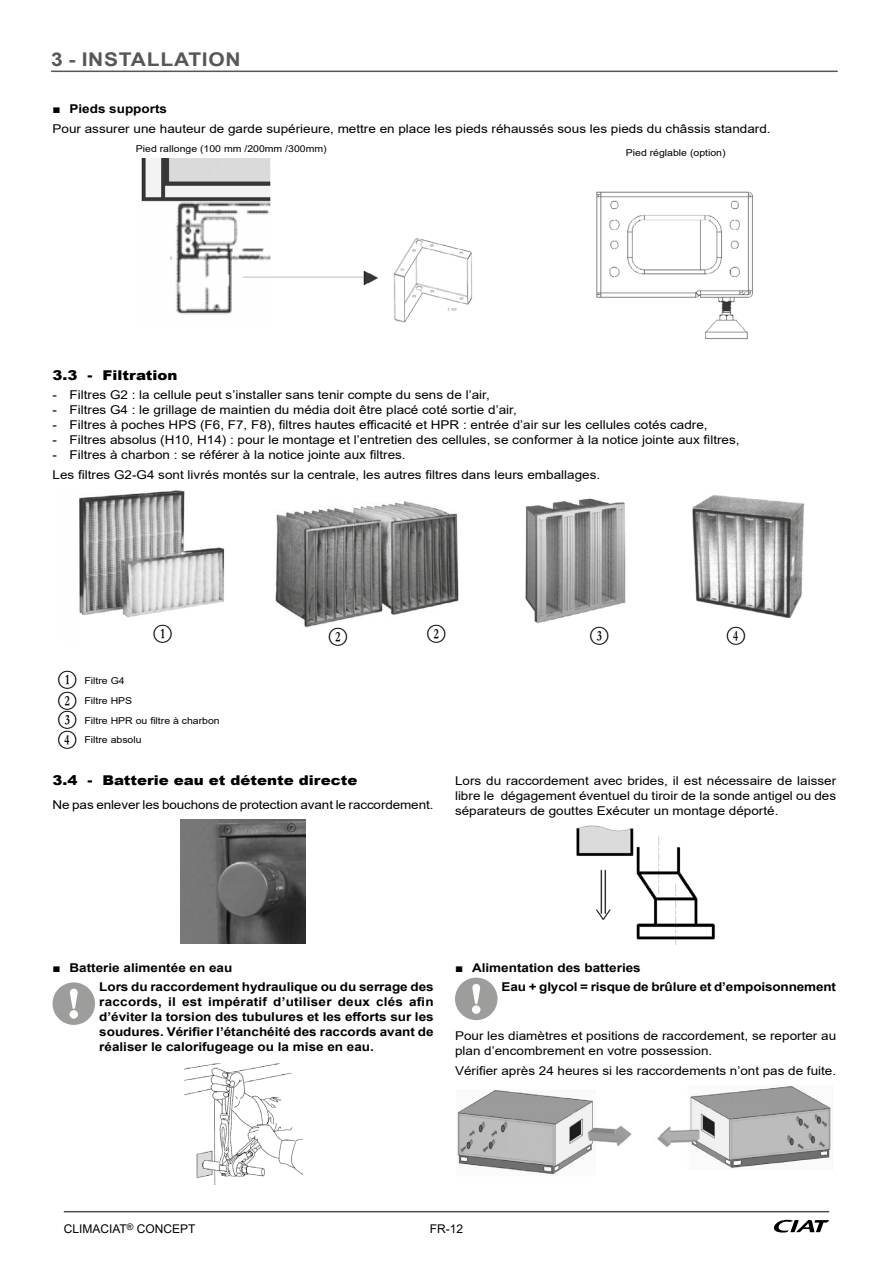
<style>
.page{position:relative;width:893px;height:1263px;background:#fff}
.page>*{position:absolute;margin:0;border:0;box-sizing:border-box;transform-origin:0 0}
.t1{font:700 18.9px "Arial";letter-spacing:.035em;color:#575756;scale:1.11 1}
.t2{font:15px "Numberpile Reversed";color:#000}
.t3{font:900 13.5px "Arial";color:#000;scale:1.11 1}
.t4{font:12.15px/15px "Arial";color:#000;scale:1.11 1}
.t5{font:700 12.15px/15px "Arial";color:#000;scale:1.11 1}
.t6{font:12px "Arial";color:#000}
.t7{font:9.45px/20.5px "Arial";color:#000;scale:1.11 1}
.s1{font-weight:700}
.s2{font-family:"Numberpile Reversed";font-size:15px}
.s3{font-weight:400}
</style>
<div class="page">
<svg style="left:774px;top:1220px;width:55px;height:12px"></svg>
<hr style="left:64px;top:1211px;width:765px;height:1px;background:#000">
<img style="left:141px;top:158px;width:612px;height:182px">
<img style="left:79px;top:490px;width:726px;height:138px">
<div style="left:150px;top:622px;width:26px;height:23px;background:#fff"></div>
<div style="left:325px;top:625px;width:26px;height:23px;background:#fff"></div>
<div style="left:423px;top:623px;width:26px;height:23px;background:#fff"></div>
<div style="left:587px;top:624px;width:25px;height:23px;background:#fff"></div>
<div style="left:723px;top:624px;width:26px;height:23px;background:#fff"></div>
<img style="left:180px;top:819px;width:126px;height:125px">
<div style="left:53px;top:982px;width:42px;height:43px;background:#9d9d9c;border-radius:50%"></div>
<div style="left:70px;top:1010px;width:8px;height:8px;background:#fff;border-radius:50%"></div>
<svg style="left:70px;top:989px;width:8px;height:20px"></svg>
<img style="left:184px;top:1063px;width:118px;height:121px">
<img style="left:576px;top:826px;width:139px;height:118px">
<div style="left:455px;top:977px;width:42px;height:43px;background:#9d9d9c;border-radius:50%"></div>
<div style="left:472px;top:1005px;width:8px;height:9px;background:#fff;border-radius:50%"></div>
<svg style="left:472px;top:984px;width:9px;height:20px"></svg>
<img style="left:457px;top:1086px;width:374px;height:89px">
<hr style="left:51px;top:71px;width:787px;height:1px;background:#575756">
<h1 class="t1" style="left:51px;top:46px;width:172px">3 - INSTALLATION</h1>
<p class="t4" style="left:53px;top:99px;width:648px;line-height:19.2px">■ <span class="s1">Pieds supports<br></span>Pour assurer une hauteur de garde supérieure, mettre en place les pieds réhaussés sous les pieds du châssis standard.</p>
<p class="t7" style="left:136px;top:139px;width:173px">Pied rallonge (100 mm /200mm /300mm)</p>
<p class="t7" style="left:626px;top:142px;width:91px">Pied réglable (option)</p>
<p class="t3" style="left:53px;top:365px;width:114px">3.3 - Filtration</p>
<p class="t4" style="left:53px;top:387px;width:395px">- Filtres G2 : la cellule peut s’installer sans tenir compte du sens de l’air,</p>
<p class="t4" style="left:53px;top:402px;width:420px">- Filtres G4 : le grillage de maintien du média doit être placé coté sortie d’air,</p>
<p class="t4" style="left:53px;top:417px;width:592px">- Filtres à poches HPS (F6, F7, F8), filtres hautes efficacité et HPR : entrée d’air sur les cellules cotés cadre,</p>
<p class="t4" style="left:53px;top:432px;width:620px">- Filtres absolus (H10, H14) : pour le montage et l’entretien des cellules, se conformer à la notice jointe aux filtres,</p>
<p class="t4" style="left:53px;top:445px;width:495px;line-height:19.2px">- Filtres à charbon : se référer à la notice jointe aux filtres.<br>Les filtres G2-G4 sont livrés montés sur la centrale, les autres filtres dans leurs emballages.</p>
<p class="t2" style="left:154px;top:624px;width:19px">B</p>
<p class="t2" style="left:329px;top:627px;width:19px">C</p>
<p class="t2" style="left:428px;top:625px;width:19px">C</p>
<p class="t2" style="left:591px;top:626px;width:19px">D</p>
<p class="t2" style="left:727px;top:626px;width:19px">E</p>
<p class="t7" style="left:59px;top:670px;width:68px"><span class="s2">B</span> Filtre G4<br><span class="s2">C</span> Filtre HPS</p>
<p class="t7" style="left:59px;top:711px;width:147px;line-height:19.5px"><span class="s2">D</span> Filtre HPR ou filtre à charbon<br><span class="s2">E</span> Filtre absolu</p>
<p class="t3" style="left:53px;top:771px;width:276px">3.4 - Batterie eau et détente directe</p>
<p class="t4" style="left:53px;top:797px;width:345px">Ne pas enlever les bouchons de protection avant le raccordement.</p>
<p class="t4" style="left:455px;top:773px;width:345px;text-align:justify">Lors du raccordement avec brides, il est nécessaire de laisser libre le dégagement éventuel du tiroir de la sonde antigel ou des séparateurs de gouttes Exécuter un montage déporté.</p>
<p class="t5" style="left:99px;top:958px;width:303px;line-height:19.2px;text-indent:-47px"><span class="s3">■</span> Batterie alimentée en eau<br>Lors du raccordement hydraulique ou du serrage des</p>
<p class="t5" style="left:99px;top:994px;width:303px;text-align:justify">raccords, il est impératif d’utiliser deux clés afin d’éviter la torsion des tubulures et les efforts sur les soudures. Vérifier l’étanchéité des raccords avant de réaliser le calorifugeage ou la mise en eau.</p>
<p class="t5" style="left:502px;top:958px;width:303px;line-height:19.2px;text-indent:-47px"><span class="s3">■</span> Alimentation des batteries<br>Eau + glycol = risque de brûlure et d’empoisonnement</p>
<p class="t4" style="left:455px;top:1028px;width:345px">Pour les diamètres et positions de raccordement, se reporter au plan d’encombrement en votre possession.</p>
<p class="t4" style="left:455px;top:1063px;width:345px">Vérifier après 24 heures si les raccordements n’ont pas de fuite.</p>
<p class="t6" style="left:64px;top:1220px;width:133px">CLIMACIAT<sup>®</sup> CONCEPT</p>
<p class="t6" style="left:430px;top:1220px;width:35px">FR-12</p>
</div>
